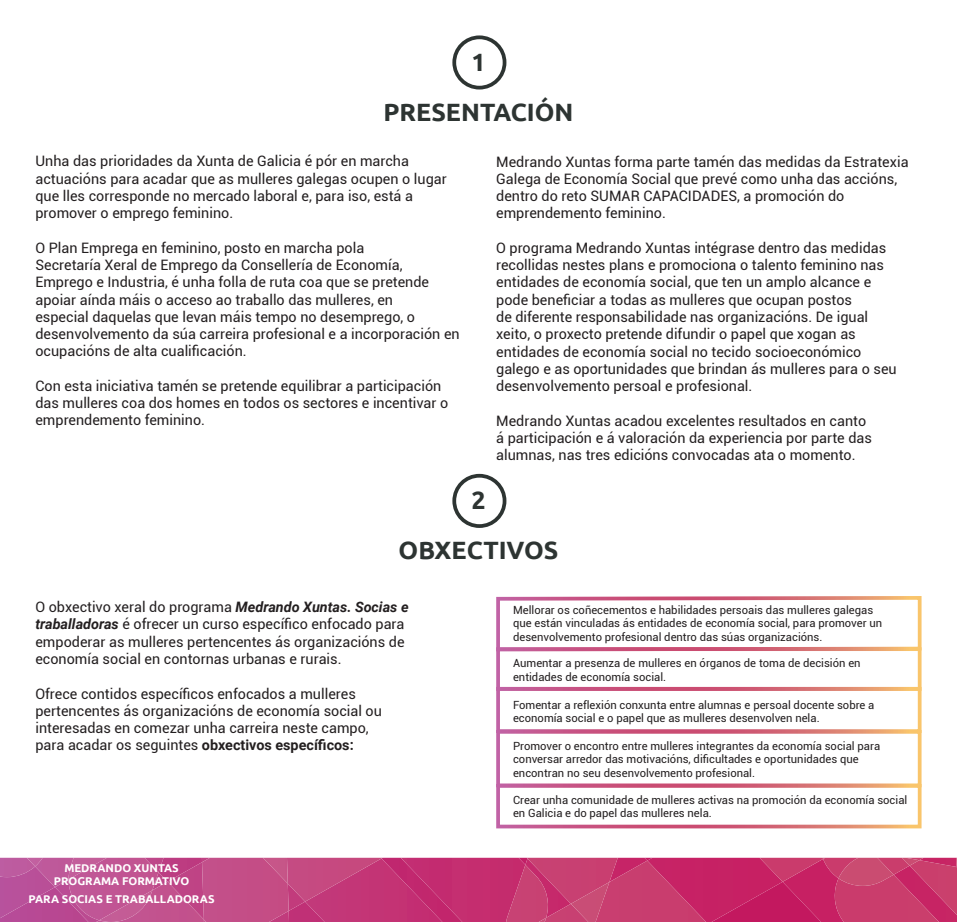
<style>
.page{position:relative;width:957px;height:922px;background:#fff}
.page>*{position:absolute;margin:0;border:0;box-sizing:border-box;transform-origin:0 0}
.t1{font:700 25px "Ubuntu";color:#2d3432}
.t2{font:14.38px/17.2px "Roboto";color:#231f20}
.t3{font:11.25px/13.5px "Roboto";color:#231f20}
.t4{font:700 11.25px/13.5px "Ubuntu";color:#fff;text-align:center}
.s1{font-weight:700;font-style:italic}
.s2{font-weight:700}
</style>
<div class="page">
<svg style="left:0;top:857px;width:957px;height:64px;background:#c53f7a"></svg>
<div style="left:452px;top:35px;width:54px;height:54px;border:4px solid #2d3432;border-radius:50%"></div>
<div style="left:452px;top:473px;width:54px;height:55px;border:4px solid #2d3432;border-radius:50%"></div>
<svg style="left:496px;top:596px;width:426px;height:57px"></svg>
<div style="left:496px;top:647px;width:425px;height:43px;border:4px solid #fff"></div>
<div style="left:496px;top:783px;width:425px;height:45px;border:4px solid #fff"></div>
<div style="left:496px;top:729px;width:425px;height:58px;border:4px solid #fff"></div>
<div style="left:496px;top:686px;width:425px;height:46px;border:4px solid #fff"></div>
<h1 class="t1" style="left:471px;top:47px;width:16px">1</h1>
<h1 class="t1" style="left:383px;top:97px;width:191px">PRESENTACIÓN</h1>
<p class="t2" style="left:35px;top:152px;width:413px">Unha das prioridades da Xunta de Galicia é pór en marcha actuacións para acadar que as mulleres galegas ocupen o lugar que lles corresponde no mercado laboral e, para iso, está a promover o emprego feminino.</p>
<p class="t2" style="left:35px;top:238px;width:426px">O Plan Emprega en feminino, posto en marcha pola<br>Secretaría Xeral de Emprego da Consellería de Economía, Emprego e Industria, é unha folla de ruta coa que se pretende apoiar aínda máis o acceso ao traballo das mulleres, en<br>especial daquelas que levan máis tempo no desemprego, o desenvolvemento da súa carreira profesional e a incorporación en ocupacións de alta cualificación.</p>
<p class="t2" style="left:35px;top:376px;width:414px">Con esta iniciativa tamén se pretende equilibrar a participación das mulleres coa dos homes en todos os sectores e incentivar o emprendemento feminino.</p>
<h1 class="t1" style="left:471px;top:485px;width:16px">2</h1>
<p class="t2" style="left:496px;top:152px;width:414px">Medrando Xuntas forma parte tamén das medidas da Estratexia Galega de Economía Social que prevé como unha das accións, dentro do reto SUMAR CAPACIDADES, a promoción do emprendemento feminino.</p>
<p class="t2" style="left:496px;top:238px;width:402px">O programa Medrando Xuntas intégrase dentro das medidas recollidas nestes plans e promociona o talento feminino nas entidades de economía social, que ten un amplo alcance e pode beneficiar a todas as mulleres que ocupan postos<br>de diferente responsabilidade nas organizacións. De igual xeito, o proxecto pretende difundir o papel que xogan as entidades de economía social no tecido socioeconómico galego e as oportunidades que brindan ás mulleres para o seu desenvolvemento persoal e profesional.</p>
<p class="t2" style="left:496px;top:411px;width:377px">Medrando Xuntas acadou excelentes resultados en canto á participación e á valoración da experiencia por parte das alumnas, nas tres edicións convocadas ata o momento.</p>
<h1 class="t1" style="left:398px;top:534px;width:161px">OBXECTIVOS</h1>
<p class="t2" style="left:35px;top:597px;width:375px">O obxectivo xeral do programa <span class="s1">Medrando Xuntas. Socias e traballadoras</span> é ofrecer un curso específico enfocado para empoderar as mulleres pertencentes ás organizacións de economía social en contornas urbanas e rurais.</p>
<p class="t2" style="left:35px;top:684px;width:348px">Ofrece contidos específicos enfocados a mulleres pertencentes ás organizacións de economía social ou interesadas en comezar unha carreira neste campo, para acadar os seguintes <span class="s2">obxectivos específicos:</span></p>
<p class="t4" style="left:54px;top:860px;width:137px">MEDRANDO XUNTAS<br>PROGRAMA FORMATIVO</p>
<p class="t4" style="left:29px;top:891px;width:188px">PARA SOCIAS E TRABALLADORAS</p>
<p class="t3" style="left:513px;top:602px;width:371px">Mellorar os coñecementos e habilidades persoais das mulleres galegas que están vinculadas ás entidades de economía social, para promover un desenvolvemento profesional dentro das súas organizacións.</p>
<p class="t3" style="left:513px;top:655px;width:349px">Aumentar a presenza de mulleres en órganos de toma de decisión en entidades de economía social.</p>
<p class="t3" style="left:513px;top:697px;width:363px">Fomentar a reflexión conxunta entre alumnas e persoal docente sobre a economía social e o papel que as mulleres desenvolven nela.</p>
<p class="t3" style="left:513px;top:738px;width:369px">Promover o encontro entre mulleres integrantes da economía social para conversar arredor das motivacións, dificultades e oportunidades que encontran no seu desenvolvemento profesional.</p>
<p class="t3" style="left:513px;top:792px;width:396px">Crear unha comunidade de mulleres activas na promoción da economía social en Galicia e do papel das mulleres nela.</p>
</div>
